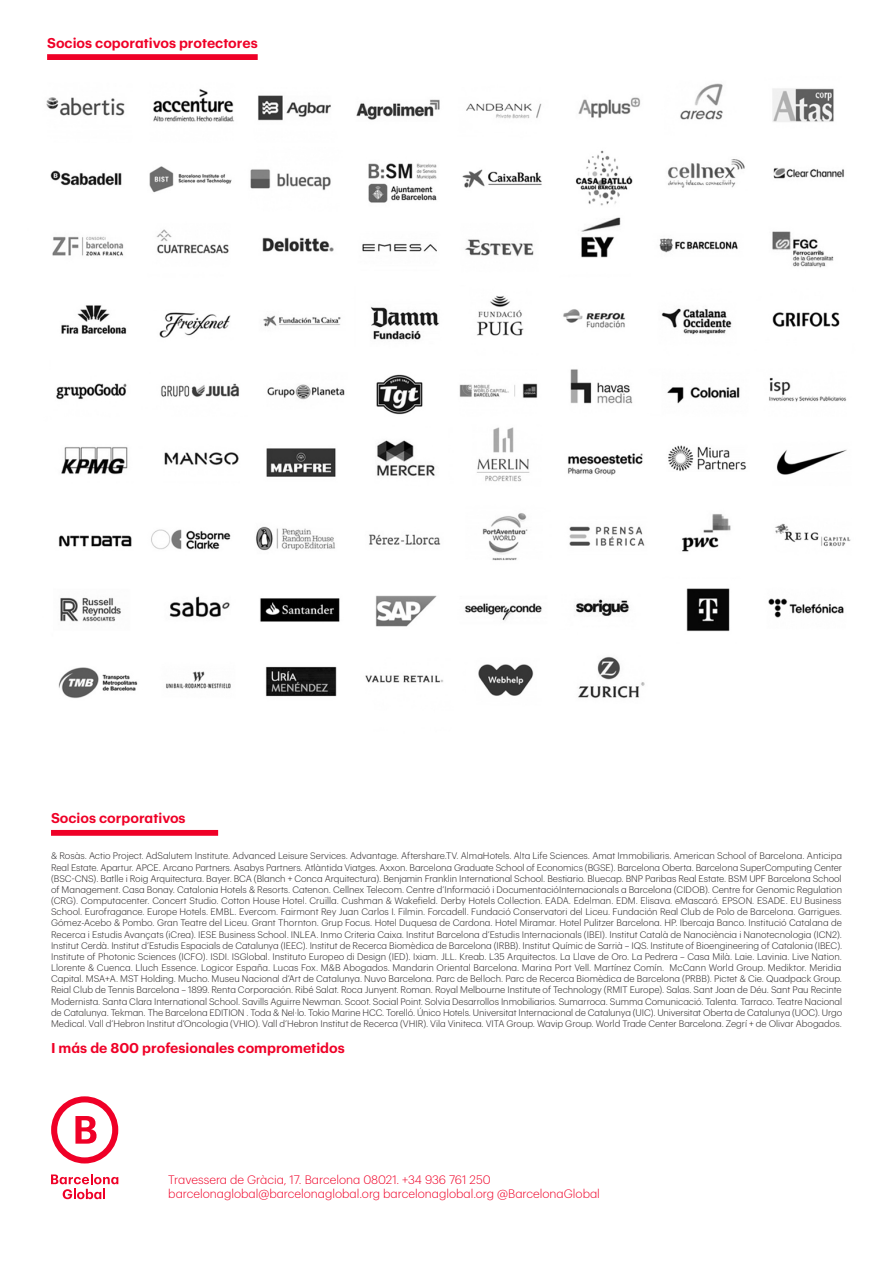
<style>
.page{position:relative;width:893px;height:1263px;background:#fff}
.page>*{position:absolute;margin:0;border:0;box-sizing:border-box;transform-origin:0 0}
.t1{font:600 13.95px "Graphik";color:#ef0027}
.t2{font:300 12px/14.4px "Graphik";color:#ef0027}
.t3{font:300 9.3px/11.2px "Graphik";letter-spacing:-.005em;color:#231f20;text-align:justify}
</style>
<div class="page">
<img style="left:46px;top:83px;width:805px;height:616px">
<svg style="left:51px;top:1174px;width:67px;height:25px"></svg>
<svg style="left:51px;top:1096px;width:67px;height:67px"></svg>
<div style="left:51px;top:830px;width:167px;height:6px;background:#ef0027"></div>
<div style="left:47px;top:54px;width:211px;height:6px;background:#ef0027"></div>
<h1 class="t1" style="left:47px;top:32px;width:212px">Socios coporativos protectores</h1>
<h1 class="t1" style="left:51px;top:808px;width:136px">Socios corporativos</h1>
<p class="t3" style="left:51px;top:850px;width:793px">&amp; Rosàs. Actio Project. AdSalutem Institute. Advanced Leisure Services. Advantage. Aftershare.TV. AlmaHotels. Alta Life Sciences. Amat Immobiliaris. American School of Barcelona. Anticipa Real Estate. Apartur. APCE. Arcano Partners. Asabys Partners. Atlàntida Viatges. Axxon. Barcelona Graduate School of Economics (BGSE). Barcelona Oberta. Barcelona SuperComputing Center (BSC-CNS). Batlle i Roig Arquitectura. Bayer. BCA (Blanch + Conca Arquitectura). Benjamin Franklin International School. Bestiario. Bluecap. BNP Paribas Real Estate. BSM UPF Barcelona School of Management. Casa Bonay. Catalonia Hotels &amp; Resorts. Catenon. Cellnex Telecom. Centre d’Informació i DocumentacióInternacionals a Barcelona (CIDOB). Centre for Genomic Regulation (CRG). Computacenter. Concert Studio. Cotton House Hotel. Cruïlla. Cushman &amp; Wakefield. Derby Hotels Collection. EADA. Edelman. EDM. Elisava. eMascaró. EPSON. ESADE. EU Business School. Eurofragance. Europe Hotels. EMBL. Evercom. Fairmont Rey Juan Carlos I. Filmin. Forcadell. Fundació Conservatori del Liceu. Fundación Real Club de Polo de Barcelona. Garrigues.<br>Gómez-Acebo &amp; Pombo. Gran Teatre del Liceu. Grant Thornton. Grup Focus. Hotel Duquesa de Cardona. Hotel Miramar. Hotel Pulitzer Barcelona. HP. Ibercaja Banco. Institució Catalana de Recerca i Estudis Avançats (iCrea). IESE Business School. INLEA. Inmo Criteria Caixa. Institut Barcelona d’Estudis Internacionals (IBEI). Institut Català de Nanociència i Nanotecnologia (ICN2).<br>Institut Cerdà. Institut d’Estudis Espacials de Catalunya (IEEC). Institut de Recerca Biomèdica de Barcelona (IRBB). Institut Químic de Sarrià – IQS. Institute of Bioengineering of Catalonia (IBEC).<br>Institute of Photonic Sciences (ICFO). ISDI. ISGlobal. Instituto Europeo di Design (IED). Ixiam. JLL. Kreab. L35 Arquitectos. La Llave de Oro. La Pedrera – Casa Milà. Laie. Lavinia. Live Nation.<br>Llorente &amp; Cuenca. Lluch Essence. Logicor España. Lucas Fox. M&amp;B Abogados. Mandarin Oriental Barcelona. Marina Port Vell. Martínez Comín. McCann World Group. Mediktor. Meridia Capital. MSA+A. MST Holding. Mucho. Museu Nacional d’Art de Catalunya. Nuvo Barcelona. Parc de Belloch. Parc de Recerca Biomèdica de Barcelona (PRBB). Pictet &amp; Cie. Quadpack Group.<br>Reial Club de Tennis Barcelona – 1899. Renta Corporación. Ribé Salat. Roca Junyent. Roman. Royal Melbourne Institute of Technology (RMIT Europe). Salas. Sant Joan de Déu. Sant Pau Recinte Modernista. Santa Clara International School. Savills Aguirre Newman. Scoot. Social Point. Solvia Desarrollos Inmobiliarios. Sumarroca. Summa Comunicació. Talenta. Tarraco. Teatre Nacional de Catalunya. Tekman. The Barcelona EDITION . Toda &amp; Nel·lo. Tokio Marine HCC. Torelló. Único Hotels. Universitat Internacional de Catalunya (UIC). Universitat Oberta de Catalunya (UOC). Urgo Medical. Vall d’Hebron Institut d’Oncologia (VHIO). Vall d’Hebron Institut de Recerca (VHIR). Vila Viniteca. VITA Group. Wavip Group. World Trade Center Barcelona. Zegrí + de Olivar Abogados.</p>
<h1 class="t1" style="left:51px;top:1037px;width:295px">I más de 800 profesionales comprometidos</h1>
<p class="t2" style="left:168px;top:1171px;width:433px">Travessera de Gràcia, 17. Barcelona 08021. +34 936 761 250 barcelonaglobal@barcelonaglobal.org barcelonaglobal.org @BarcelonaGlobal</p>
</div>
